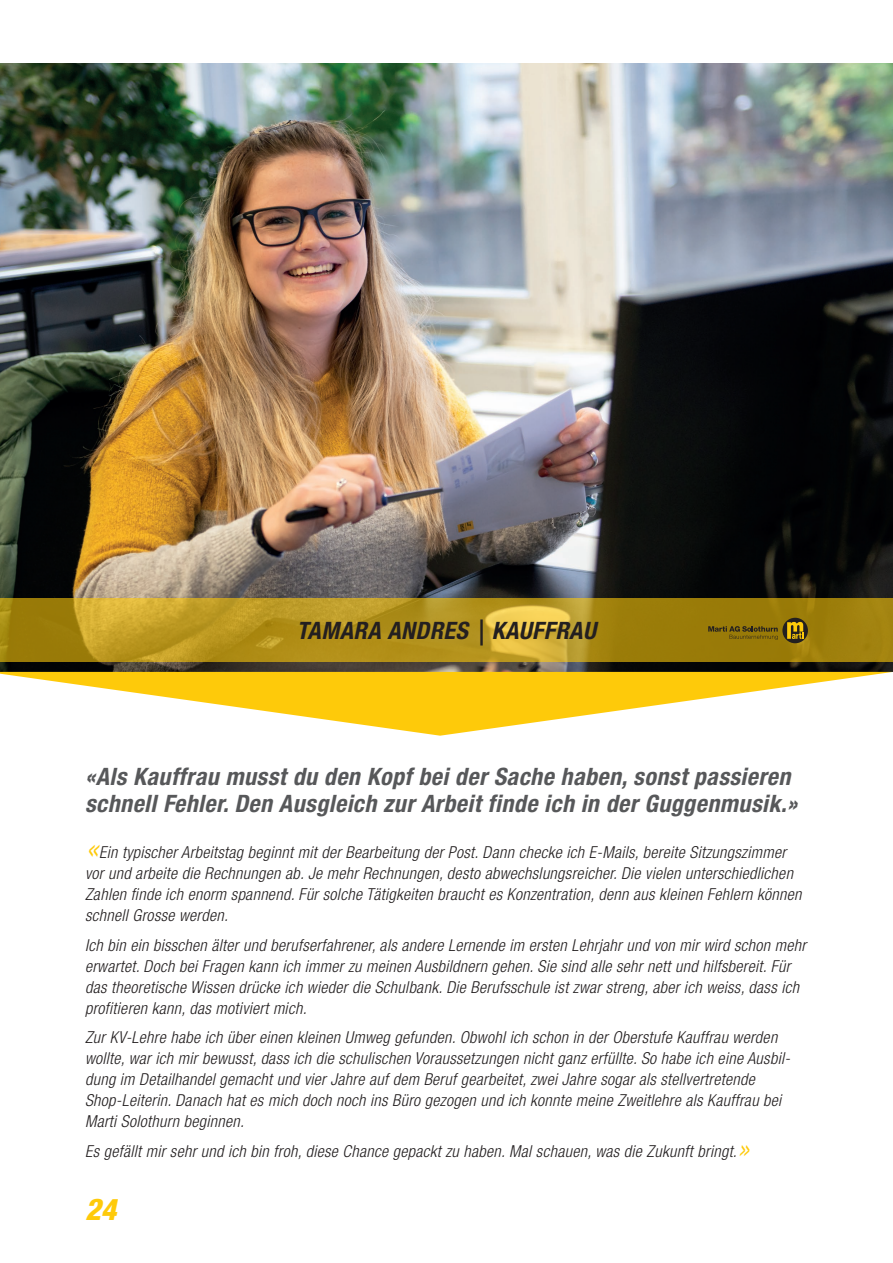
<style>
.page{position:relative;width:893px;height:1263px;background:#fff}
.page>*{position:absolute;margin:0;border:0;box-sizing:border-box;transform-origin:0 0}
.t1{font:italic 800 condensed 30px "Helvetica Neue LT Std";color:#feca0a}
.t2{font:italic 700 condensed 24px/27px "Helvetica Neue LT Std";letter-spacing:.02em;color:#57585a}
.t3{font:italic 700 condensed 24px "Helvetica Neue LT Std";letter-spacing:.02em;color:#231f20}
.t4{font:italic 300 condensed 16.5px/21px "Helvetica Neue LT Std";letter-spacing:.02em;color:#231f20}
.s1{font-size:36px;color:#feca0a}
.s2{font-size:33px;color:#feca0a}
</style>
<div class="page">
<img style="left:0;top:64px;width:893px;height:608px">
<svg style="left:0;top:672px;width:892px;height:64px"></svg>
<svg style="left:0;top:598px;width:893px;height:64px;background:#b1901b"></svg>
<div style="left:782px;top:618px;width:26px;height:25px;background:linear-gradient(to right,#221e20,#27221f);border-radius:50%"></div>
<svg style="left:787px;top:622px;width:16px;height:17px"></svg>
<svg style="left:708px;top:626px;width:70px;height:14px"></svg>
<h2 class="t3" style="left:297px;top:616px;width:301px">TAMARA ANDRES | KAUFFRAU</h2>
<h2 class="t2" style="left:85px;top:763px;width:714px">«Als Kauffrau musst du den Kopf bei der Sache haben, sonst passieren schnell Fehler. Den Ausgleich zur Arbeit finde ich in der Guggenmusik.»</h2>
<p class="t4" style="left:85px;top:842px;width:718px"><span class="s1">«</span>Ein typischer Arbeitstag beginnt mit der Bearbeitung der Post. Dann checke ich E-Mails, bereite Sitzungszimmer vor und arbeite die Rechnungen ab. Je mehr Rechnungen, desto abwechslungsreicher. Die vielen unterschiedlichen Zahlen finde ich enorm spannend. Für solche Tätigkeiten braucht es Konzentration, denn aus kleinen Fehlern können schnell Grosse werden.</p>
<p class="t4" style="left:85px;top:935px;width:722px">Ich bin ein bisschen älter und berufserfahrener, als andere Lernende im ersten Lehrjahr und von mir wird schon mehr erwartet. Doch bei Fragen kann ich immer zu meinen Ausbildnern gehen. Sie sind alle sehr nett und hilfsbereit. Für das theoretische Wissen drücke ich wieder die Schulbank. Die Berufsschule ist zwar streng, aber ich weiss, dass ich profitieren kann, das motiviert mich.</p>
<p class="t4" style="left:85px;top:1027px;width:706px">Zur KV-Lehre habe ich über einen kleinen Umweg gefunden. Obwohl ich schon in der Oberstufe Kauffrau werden wollte, war ich mir bewusst, dass ich die schulischen Voraussetzungen nicht ganz erfüllte. So habe ich eine Ausbil&shy;dung im Detailhandel gemacht und vier Jahre auf dem Beruf gearbeitet, zwei Jahre sogar als stellvertretende Shop-Leiterin. Danach hat es mich doch noch ins Büro gezogen und ich konnte meine Zweitlehre als Kauffrau bei Marti Solothurn beginnen.</p>
<p class="t4" style="left:85px;top:1141px;width:666px">Es gefällt mir sehr und ich bin froh, diese Chance gepackt zu haben. Mal schauen, was die Zukunft bringt.<span class="s2">»</span></p>
<h1 class="t1" style="left:85px;top:1191px;width:33px">24</h1>
</div>
